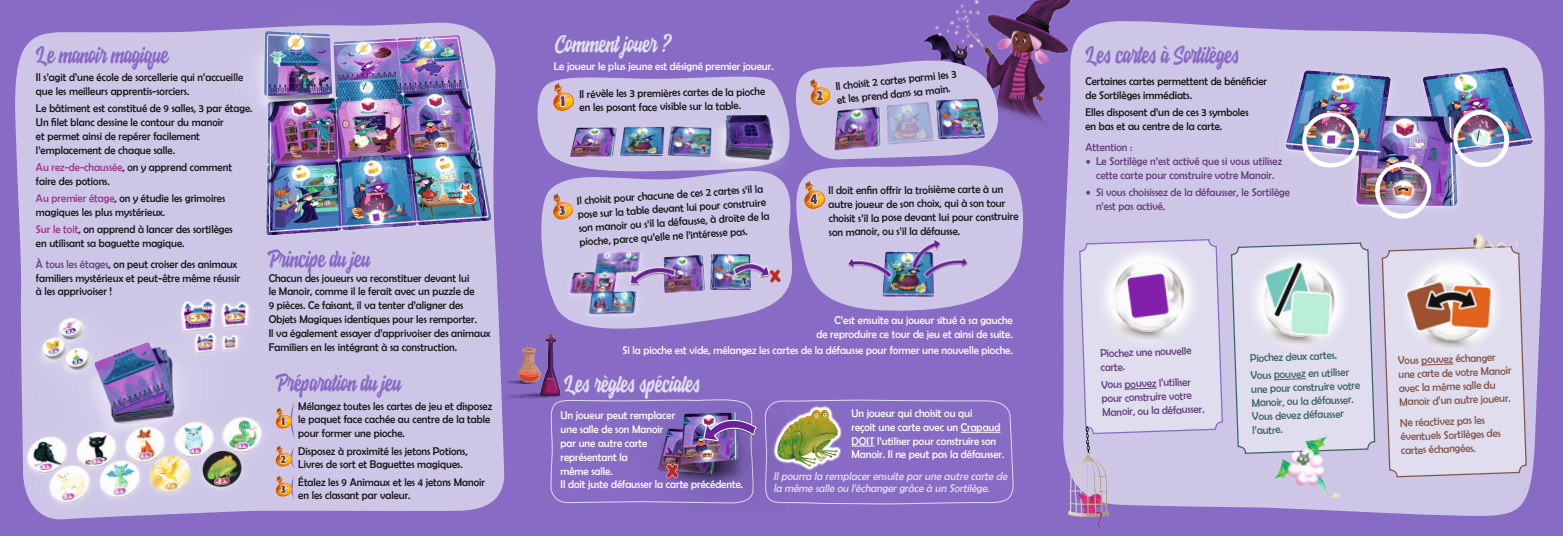
<style>
.page{position:relative;width:1563px;height:536px;background:#fff}
.page>*{position:absolute;margin:0;border:0;box-sizing:border-box;transform-origin:0 0}
.t1{font:22.5px "Hoodson Script";color:#886bc4;scale:.95 1}
.t2{font:22.5px "Hoodson Script";color:#e0ddee;scale:.95 1}
.t3{font:11.25px/13.8px "Berlin Sans FB";color:#131413;scale:.95 1}
.t4{font:11.25px/13.8px "Berlin Sans FB";color:#fff;scale:.95 1}
.t5{font:11.25px/13.8px "Berlin Sans FB";color:#643e7d;scale:.95 1}
.t6{font:11.25px/13.8px "Berlin Sans FB";color:#815549;scale:.95 1}
.t7{font:11.25px/13.8px "Berlin Sans FB";color:#3c6463;scale:.95 1}
.t8{font:italic 11.25px/11.2px "Berlin Sans FB";color:#e0ddee;scale:.95 1}
.s1{color:#983587}
.s2{color:#643e7d}
.s3{font-family:"Minion Pro";font-size:15px}
</style>
<div class="page">
<div style="left:0;top:0;width:1563px;height:535px;background:#886bc4"></div>
<div style="left:15px;top:29px;width:490px;height:482px;background:#cec6e7"></div>
<img style="left:234px;top:22px;width:271px;height:256px">
<img style="left:15px;top:281px;width:266px;height:239px">
<svg style="left:290px;top:401px;width:5px;height:37px"></svg>
<img style="left:271px;top:405px;width:24px;height:25px">
<img style="left:271px;top:443px;width:24px;height:25px">
<img style="left:271px;top:473px;width:24px;height:25px">
<img style="left:922px;top:0;width:149px;height:122px">
<svg style="left:537px;top:52px;width:471px;height:97px"></svg>
<svg style="left:817px;top:170px;width:206px;height:129px;background:#c8bee4"></svg>
<svg style="left:541px;top:149px;width:276px;height:161px;fill:#cec6e7"></svg>
<img style="left:482px;top:329px;width:79px;height:76px">
<img style="left:551px;top:96px;width:242px;height:95px">
<img style="left:814px;top:79px;width:189px;height:91px">
<img style="left:558px;top:224px;width:260px;height:114px">
<img style="left:832px;top:219px;width:154px;height:92px">
<svg style="left:550px;top:398px;width:79px;height:105px"></svg>
<img style="left:629px;top:399px;width:158px;height:105px">
<svg style="left:765px;top:399px;width:248px;height:104px"></svg>
<img style="left:546px;top:81px;width:33px;height:32px">
<img style="left:802px;top:75px;width:35px;height:35px">
<img style="left:545px;top:190px;width:34px;height:34px">
<img style="left:797px;top:179px;width:32px;height:32px">
<svg style="left:1062px;top:13px;width:482px;height:502px;fill:#cec6e7"></svg>
<div style="left:1078px;top:174px;width:145px;height:324px;background:#cec6e7"></div>
<svg style="left:1230px;top:178px;width:146px;height:337px;background:#c6bce2"></svg>
<div style="left:1381px;top:229px;width:146px;height:287px;background:#cec6e7"></div>
<img style="left:1069px;top:425px;width:40px;height:102px">
<img style="left:1245px;top:55px;width:300px;height:174px">
<img style="left:1368px;top:156px;width:65px;height:68px">
<img style="left:1448px;top:106px;width:66px;height:65px">
<img style="left:1300px;top:111px;width:59px;height:58px">
<img style="left:1268px;top:452px;width:74px;height:51px">
<img style="left:1473px;top:234px;width:44px;height:12px">
<svg style="left:1080px;top:239px;width:142px;height:194px;background:#dad1e8"></svg>
<svg style="left:1231px;top:243px;width:143px;height:209px;background:#d5d9e4"></svg>
<svg style="left:1382px;top:246px;width:144px;height:230px;background:#d9ced8"></svg>
<p class="t1" style="left:36px;top:41px;width:141px">Le manoir magique</p>
<p class="t3" style="left:36px;top:70px;width:220px">Il s’agit d’une école de sorcellerie qui n’accueille que les meilleurs apprentis-sorciers.</p>
<p class="t3" style="left:36px;top:101px;width:229px">Le bâtiment est constitué de 9 salles, 3 par étage.</p>
<p class="t3" style="left:36px;top:115px;width:199px">Un filet blanc dessine le contour du manoir et permet ainsi de repérer facilement l’emplacement de chaque salle.</p>
<p class="t3" style="left:36px;top:160px;width:208px"><span class="s1">Au rez-de-chaussée</span>, on y apprend comment faire des potions.</p>
<p class="t3" style="left:36px;top:191px;width:201px"><span class="s1">Au premier étage</span>, on y étudie les grimoires magiques les plus mystérieux.</p>
<p class="t3" style="left:36px;top:222px;width:209px"><span class="s1">Sur le toit</span>, on apprend à lancer des sortilèges en utilisant sa baguette magique.</p>
<p class="t3" style="left:36px;top:257px;width:217px"><span class="s2">À tous les étages</span>, on peut croiser des animaux familiers mystérieux et peut-être même réussir à les apprivoiser !</p>
<p class="t1" style="left:269px;top:245px;width:108px">Principe du jeu</p>
<p class="t3" style="left:269px;top:270px;width:235px">Chacun des joueurs va reconstituer devant lui<br>le Manoir, comme il le ferait avec un puzzle de<br>9 pièces. Ce faisant, il va tenter d’aligner des Objets Magiques identiques pour les remporter.<br>Il va également essayer d’apprivoiser des animaux Familiers en les intégrant à sa construction.</p>
<p class="t1" style="left:277px;top:369px;width:132px">Préparation du jeu</p>
<p class="t3" style="left:298px;top:398px;width:206px">Mélangez toutes les cartes de jeu et disposez le paquet face cachée au centre de la table pour former une pioche.</p>
<p class="t3" style="left:298px;top:443px;width:180px">Disposez à proximité les jetons Potions,<br>Livres de sort et Baguettes magiques.</p>
<p class="t3" style="left:298px;top:474px;width:198px">Étalez les 9 Animaux et les 4 jetons Manoir en les classant par valeur.</p>
<p class="t2" style="left:555px;top:31px;width:123px">Comment jouer ?</p>
<p class="t4" style="left:554px;top:59px;width:233px">Le joueur le plus jeune est désigné premier joueur.</p>
<p class="t3" style="left:579px;top:87px;width:197px;rotate:-1deg">Il révèle les 3 premières cartes de la pioche en les posant face visible sur la table.</p>
<p class="t3" style="left:835px;top:79px;width:129px;rotate:-6deg">Il choisit 2 cartes parmi les 3 et les prend dans sa main.</p>
<p class="t3" style="left:576px;top:194px;width:203px;rotate:-4deg">Il choisit pour chacune de ces 2 cartes s’il la pose sur la table devant lui pour construire son manoir ou s’il la défausse, à droite de la pioche, parce qu’elle ne l’intéresse pas.</p>
<p class="t3" style="left:828px;top:183px;width:202px">Il doit enfin offrir la troisième carte à un autre joueur de son choix, qui à son tour choisit s’il la pose devant lui pour construire son manoir, ou s’il la défausse.</p>
<p class="t4" style="left:834px;top:313px;width:189px">C’est ensuite au joueur situé à sa gauche</p>
<p class="t4" style="left:816px;top:327px;width:208px">de reproduire ce tour de jeu et ainsi de suite.</p>
<p class="t4" style="left:622px;top:342px;width:412px">Si la pioche est vide, mélangez les cartes de la défausse pour former une nouvelle pioche.</p>
<p class="t2" style="left:564px;top:370px;width:144px">Les règles spéciales</p>
<p class="t4" style="left:560px;top:408px;width:194px">Un joueur peut remplacer<br>une salle de son Manoir<br>par une autre carte<br>représentant la<br>même salle.<br>Il doit juste défausser la carte précédente.</p>
<p class="t4" style="left:851px;top:406px;width:162px">Un joueur qui choisit ou qui<br>reçoit une carte avec un Crapaud<br>DOIT l’utiliser pour construire son<br>Manoir. Il ne peut pas la défausser.</p>
<p class="t8" style="left:773px;top:470px;width:250px">Ilpourra la remplacerensuite parune autre carte de la même salle ou l’échangergrâce à un Sortilège.</p>
<p class="t1" style="left:1085px;top:41px;width:163px">Les cartes à Sortilèges</p>
<p class="t3" style="left:1085px;top:74px;width:193px">Certaines cartes permettent de bénéficier de Sortilèges immédiats.</p>
<p class="t3" style="left:1085px;top:105px;width:173px">Elles disposent d’un de ces 3 symboles en bas et au centre de la carte.</p>
<p class="t5" style="left:1085px;top:140px;width:51px">Attention :</p>
<p class="t5" style="left:1085px;top:154px;width:209px;text-align:center"><span class="s3">•</span> Le Sortilège n’est activé que si vous utilisez cette carte pour construire votre Manoir.</p>
<p class="t5" style="left:1096px;top:185px;width:206px;text-indent:-11px"><span class="s3">•</span> Si vous choisissez de la défausser, le Sortilège n’est pas activé.</p>
<p class="t5" style="left:1100px;top:346px;width:98px;rotate:-2deg">Piochez une nouvelle carte.</p>
<p class="t5" style="left:1101px;top:377px;width:109px;rotate:-2deg">Vous pouvez l’utiliser pour construire votre<br>Manoir, ou la défausser.</p>
<p class="t7" style="left:1249px;top:350px;width:93px;rotate:-2deg">Piochez deux cartes.</p>
<p class="t7" style="left:1250px;top:368px;width:116px;rotate:-2deg">Vous pouvez en utiliser une pour construire votre<br>Manoir, ou la défausser.<br>Vous devez défausser l’autre.</p>
<p class="t6" style="left:1397px;top:353px;width:120px;rotate:-2deg">Vous pouvez échanger une carte de votre Manoir avec la même salle du<br>Manoir d’un autre joueur.</p>
<p class="t6" style="left:1400px;top:415px;width:107px;rotate:-2deg">Ne réactivez pas les éventuels Sortilèges des cartes échangées.</p>
</div>
